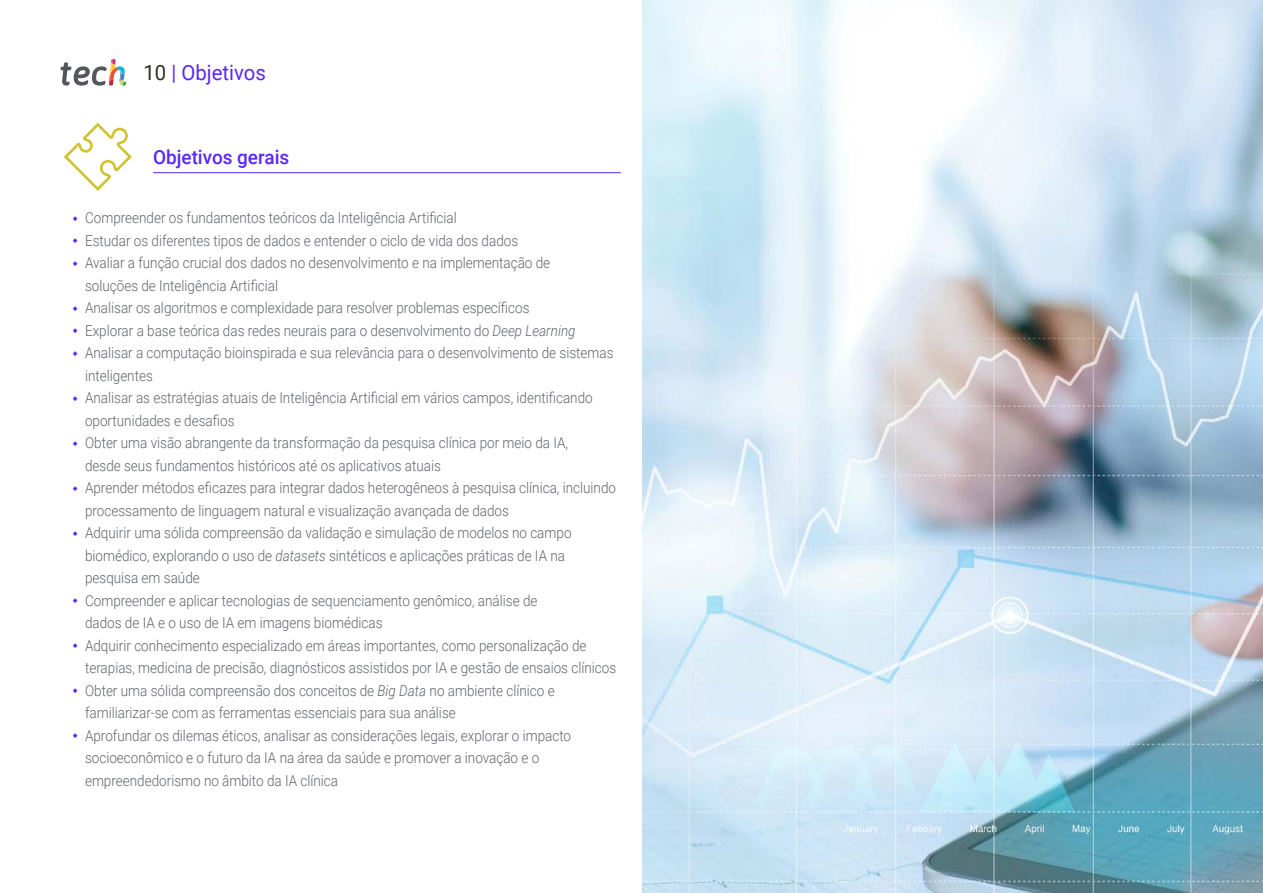
<style>
.page{position:relative;width:1263px;height:893px;background:#fff}
.page>*{position:absolute;margin:0;border:0;box-sizing:border-box;transform-origin:0 0}
.t1{font:21px "Roboto";color:#5927ff}
.t2{font:500 19.5px "Roboto";color:#5927ff}
.t3{font:300 15px/22.5px "Roboto";color:#61646a;scale:.9 1}
.s1{color:#312e20}
.s2{font-style:italic}
</style>
<div class="page">
<hr style="left:153px;top:172px;width:468px;height:1px;background:#5927ff">
<svg style="left:64px;top:123px;width:68px;height:68px"></svg>
<img style="left:642px;top:0;width:621px;height:893px">
<svg style="left:61px;top:59px;width:65px;height:27px"></svg>
<h1 class="t1" style="left:144px;top:57px;width:124px"><span class="s1">10</span> | Objetivos</h1>
<h2 class="t2" style="left:153px;top:144px;width:138px">Objetivos gerais</h2>
<p class="t3" style="left:85px;top:206px;width:592px">Compreender os fundamentos teóricos da Inteligência Artificial<br>Estudar os diferentes tipos de dados e entender o ciclo de vida dos dados<br>Avaliar a função crucial dos dados no desenvolvimento e na implementação de<br>soluções de Inteligência Artificial<br>Analisar os algoritmos e complexidade para resolver problemas específicos<br>Explorar a base teórica das redes neurais para o desenvolvimento do <span class="s2">Deep Learning </span>Analisar a computação bioinspirada e sua relevância para o desenvolvimento de sistemas inteligentes<br>Analisar as estratégias atuais de Inteligência Artificial em vários campos, identificando oportunidades e desafios<br>Obter uma visão abrangente da transformação da pesquisa clínica por meio da IA,<br>desde seus fundamentos históricos até os aplicativos atuais<br>Aprender métodos eficazes para integrar dados heterogêneos à pesquisa clínica, incluindo processamento de linguagem natural e visualização avançada de dados<br>Adquirir uma sólida compreensão da validação e simulação de modelos no campo biomédico, explorando o uso de <span class="s2">datasets</span> sintéticos e aplicações práticas de IA na pesquisa em saúde<br>Compreender e aplicar tecnologias de sequenciamento genômico, análise de<br>dados de IA e o uso de IA em imagens biomédicas<br>Adquirir conhecimento especializado em áreas importantes, como personalização de terapias, medicina de precisão, diagnósticos assistidos por IA e gestão de ensaios clínicos Obter uma sólida compreensão dos conceitos de <span class="s2">Big Data</span> no ambiente clínico e familiarizar-se com as ferramentas essenciais para sua análise<br>Aprofundar os dilemas éticos, analisar as considerações legais, explorar o impacto socioeconômico e o futuro da IA na área da saúde e promover a inovação e o empreendedorismo no âmbito da IA clínica</p>
</div>
